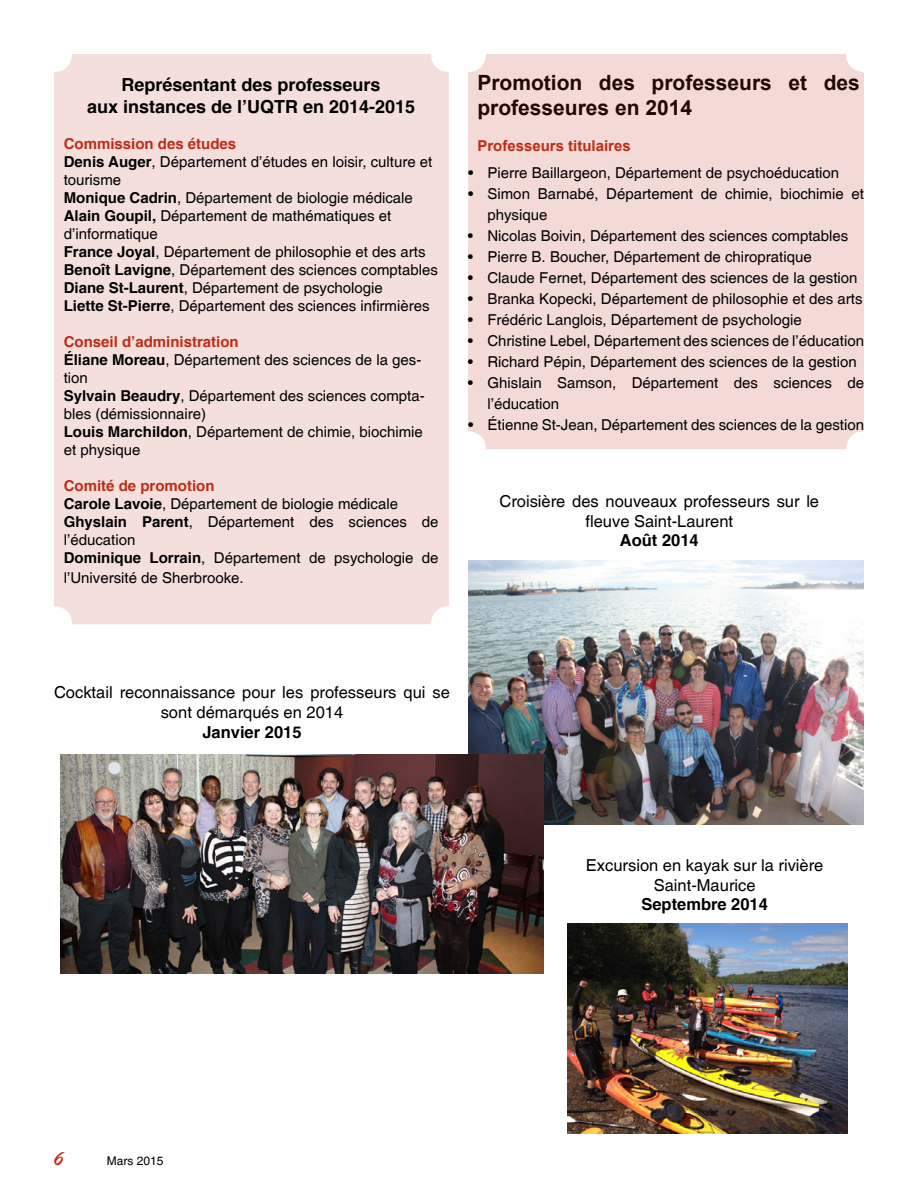
<style>
.page{position:relative;width:918px;height:1188px;background:#fff}
.page>*{position:absolute;margin:0;border:0;box-sizing:border-box;transform-origin:0 0}
.t1{font:22.5px "Brush Script";color:#bd2c16}
.t2{font:700 21px/25.2px "Arial";color:#000}
.t3{font:18px/21.6px "Sans BOLD";color:#000;text-align:center}
.t4{font:16.5px/19.8px "Sans";color:#000;text-align:center}
.t5{font:16.5px "Sans BOLD";color:#000}
.t6{font:15px/18px "Sans";color:#000}
.t7{font:15px "Sans BOLD";color:#bd2c16}
.t8{font:700 15px "Arial";color:#bd2c16}
.t9{font:12px "Sans";color:#000}
.s1{font-family:"Sans BOLD"}
</style>
<div class="page">
<div style="left:54px;top:54px;width:395px;height:570px;background:#f5dfdc;border-radius:18px"></div>
<div style="left:468px;top:54px;width:396px;height:395px;background:#f3dad6;border-radius:18px"></div>
<img style="left:468px;top:561px;width:396px;height:264px">
<img style="left:60px;top:755px;width:484px;height:218px">
<img style="left:567px;top:924px;width:281px;height:210px">
<p class="t3" style="left:87px;top:74px;width:330px">Représentant des professeurs<br>aux instances de l’UQTR en 2014-2015</p>
<p class="t7" style="left:64px;top:134px;width:174px">Commission des études</p>
<p class="t6" style="left:64px;top:153px;width:376px"><span class="s1">Denis Auger</span>, Département d’études en loisir, culture et tourisme<br><span class="s1">Monique Cadrin</span>, Département de biologie médicale <span class="s1">Alain Goupil,</span> Département de mathématiques et d’informatique<br><span class="s1">France Joyal</span>, Département de philosophie et des arts <span class="s1">Benoît Lavigne</span>, Département des sciences comptables <span class="s1">Diane St-Laurent</span>, Département de psychologie<br><span class="s1">Liette St-Pierre</span>, Département des sciences infirmières</p>
<p class="t7" style="left:64px;top:332px;width:177px">Conseil d’administration</p>
<p class="t6" style="left:64px;top:351px;width:362px"><span class="s1">Éliane Moreau</span>, Département des sciences de la ges&shy;tion<br><span class="s1">Sylvain Beaudry</span>, Département des sciences compta&shy;bles (démissionnaire)<br><span class="s1">Louis Marchildon</span>, Département de chimie, biochimie et physique</p>
<p class="t7" style="left:64px;top:476px;width:152px">Comité de promotion</p>
<p class="t6" style="left:64px;top:495px;width:376px"><span class="s1">Carole Lavoie</span>, Département de biologie médicale <span class="s1">Ghyslain Parent</span>, Département des sciences de l’éducation<br><span class="s1">Dominique Lorrain</span>, Département de psychologie de</p>
<p class="t6" style="left:64px;top:568px;width:182px">l’Université de Sherbrooke.</p>
<h2 class="t2" style="left:477px;top:70px;width:384px">Promotion des professeurs et des professeures en 2014</h2>
<p class="t8" style="left:477px;top:136px;width:155px">Professeurs titulaires</p>
<p class="t6" style="left:468px;top:164px;width:373px">• Pierre Baillargeon, Département de psychoéducation</p>
<p class="t6" style="left:487px;top:184px;width:378px;line-height:21px;text-indent:-19px">• Simon Barnabé, Département de chimie, biochimie et physique</p>
<p class="t6" style="left:468px;top:227px;width:382px">• Nicolas Boivin, Département des sciences comptables</p>
<p class="t6" style="left:468px;top:248px;width:345px">• Pierre B. Boucher, Département de chiropratique</p>
<p class="t6" style="left:468px;top:269px;width:391px">• Claude Fernet, Département des sciences de la gestion</p>
<p class="t6" style="left:468px;top:290px;width:396px">• Branka Kopecki, Département de philosophie et des arts</p>
<p class="t6" style="left:468px;top:311px;width:335px">• Frédéric Langlois, Département de psychologie</p>
<p class="t6" style="left:468px;top:332px;width:398px">• Christine Lebel, Département des sciences de l’éducation</p>
<p class="t6" style="left:468px;top:353px;width:390px">• Richard Pépin, Département des sciences de la gestion</p>
<p class="t6" style="left:488px;top:373px;width:378px;line-height:21px;text-indent:-20px">• Ghislain Samson, Département des sciences de l’éducation</p>
<p class="t6" style="left:468px;top:416px;width:397px">• Étienne St-Jean, Département des sciences de la gestion</p>
<p class="t4" style="left:500px;top:491px;width:321px">Croisière des nouveaux professeurs sur le fleuve Saint-Laurent</p>
<p class="t5" style="left:620px;top:531px;width:80px">Août 2014</p>
<p class="t4" style="left:54px;top:682px;width:398px">Cocktail reconnaissance pour les professeurs qui se sont démarqués en 2014</p>
<p class="t5" style="left:202px;top:722px;width:101px">Janvier 2015</p>
<p class="t4" style="left:586px;top:855px;width:239px">Excursion en kayak sur la rivière<br>Saint-Maurice</p>
<p class="t5" style="left:641px;top:894px;width:128px">Septembre 2014</p>
<h1 class="t1" style="left:54px;top:1145px;width:11px">6</h1>
<p class="t9" style="left:107px;top:1154px;width:58px">Mars 2015</p>
</div>
